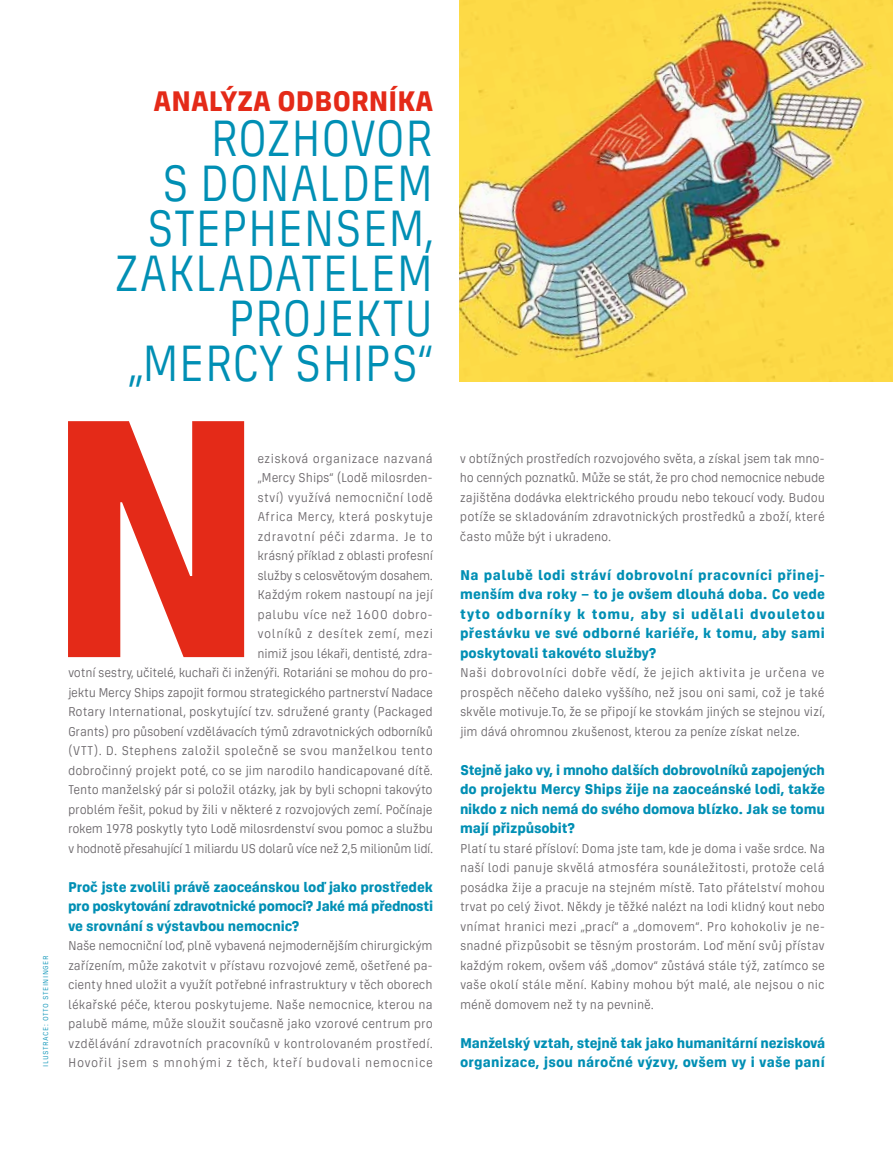
<style>
.page{position:relative;width:893px;height:1170px;background:#fff}
.page>*{position:absolute;margin:0;border:0;box-sizing:border-box;transform-origin:0 0}
.t1{font:700 360px "Unio";color:#e42a18;scale:.95 1}
.t2{font:54px/45px "Unio";letter-spacing:-.02em;color:#008fb4;scale:.88 1}
.t3{font:700 30px "Unio";letter-spacing:-.02em;color:#e42a18}
.t4{font:700 15px/19.5px "Unio";letter-spacing:-.01em;color:#008fb4;text-align:justify}
.t5{font:13.5px/19.5px "Unio";letter-spacing:-.01em;color:#6a666a;text-align:justify;scale:.96 1}
.t6{font:7.5px "Unio";letter-spacing:.07em;color:#008fb4}
</style>
<div class="page">
<img style="left:459px;top:0;width:434px;height:381px">
<p class="t6" style="left:42px;top:1066px;width:113px;rotate:-90deg">ILUSTRACE: OTTO STEININGER</p>
<h3 class="t3" style="left:153px;top:84px;width:179px">analýza odborníka</h3>
<h2 class="t2" style="left:146px;top:115px;width:230px;text-indent:64px">Rozhovor s Donaldem<br>Stephensem</h2>
<h2 class="t2" style="left:425px;top:205px;width:12px">,</h2>
<h2 class="t2" style="left:114px;top:250px;width:60px">zakladatelem</h2>
<h2 class="t2" style="left:127px;top:295px;width:350px;text-indent:100px">projektu<br>„Mercy Ships“</h2>
<h1 class="t1" style="left:41px;top:338px;width:245px">N</h1>
<p class="t5" style="left:68px;top:448px;width:382px;text-align:right">ezisková organizace nazvaná<br>„Mercy Ships“ (Lodě milosrden-<br>ství) využívá nemocniční lodě<br>Africa Mercy, která poskytuje<br>zdravotní péči zdarma. Je to<br>krásný příklad z oblasti profesní<br>služby s celosvětovým dosahem.<br>Každým rokem nastoupí na její<br>palubu více než 1600 dobro-<br>volníků z desítek zemí, mezi<br>nimiž jsou lékaři, dentisté, zdra-<br>votní sestry, učitelé, kuchaři či inženýři. Rotariáni se mohou do pro&shy;jektu Mercy Ships zapojit formou strategického partnerství Nadace Rotary International, poskytující tzv. sdružené granty (Packaged G rants) pro působení vzdělávacích týmů zdravotnických odborníků (VTT). D. Stephens založil společně se svou manželkou tento dobročinný projekt poté, co se jim narodilo handicapované dítě.<br>Tento manželský pár si položil otázky, jak by byli schopni takovýto problém řešit, pokud by žili v některé z rozvojových zemí. Počínaje rokem 1978 poskytly tyto Lodě milosrdenství svou pomoc a službu v hodnotě přesahující 1 miliardu US dolarů více než 2,5 milionům lidí.</p>
<p class="t4" style="left:68px;top:877px;width:367px">Proč jste zvolili právě zaoceánskou loď jako prostředek pro poskytování zdravotnické pomoci? Jaké má přednosti ve srovnání s výstavbou nemocnic?</p>
<p class="t5" style="left:68px;top:935px;width:382px">Naše nemocniční loď, plně vybavená nejmodernějším chirurgickým zařízením, může zakotvit v přístavu rozvojové země, ošetřené pa&shy;cienty hned uložit a využít potřebné infrastruktury v těch oborech lékařské péče, kterou poskytujeme. Naše nemocnice, kterou na palubě máme, může sloužit současně jako vzorové centrum pro vzdělávání zdravotních pracovníků v kontrolovaném prostředí.<br>Hovořil jsem s mnohými z těch, kteří budovali nemocnice</p>
<p class="t5" style="left:460px;top:448px;width:382px">v obtížných prostředích rozvojového světa, a získal jsem tak mno&shy;ho cenných poznatků. Může se stát, že pro chod nemocnice nebude zajištěna dodávka elektrického proudu nebo tekoucí vody. Budou potíže se skladováním zdravotnických prostředků a zboží, které často může být i ukradeno.</p>
<p class="t4" style="left:460px;top:565px;width:367px">Na palubě lodi stráví dobrovolní pracovníci přinej&shy;menším dva roky – to je ovšem dlouhá doba. Co vede tyto odborníky k tomu, aby si udělali dvouletou přestávku ve své odborné kariéře, k tomu, aby sami poskytovali takovéto služby?</p>
<p class="t5" style="left:460px;top:662px;width:382px">Naši dobrovolníci dobře vědí, že jejich aktivita je určena ve prospěch něčeho daleko vyššího, než jsou oni sami, což je také skvěle motivuje.To, že se připojí ke stovkám jiných se stejnou vizí, jim dává ohromnou zkušenost, kterou za peníze získat nelze.</p>
<p class="t4" style="left:460px;top:760px;width:367px">Stejně jako vy, i mnoho dalších dobrovolníků zapojených do projektu Mercy Ships žije na zaoceánské lodi, takže nikdo z nich nemá do svého domova blízko. Jak se tomu mají přizpůsobit?</p>
<p class="t5" style="left:460px;top:838px;width:382px;text-align:left">Platí tu staré přísloví: Doma jste tam, kde je doma i vaše srdce. Na naší lodi panuje skvělá atmosféra sounáležitosti, protože celá posádka žije a pracuje na stejném místě. Tato přátelství mohou trvat po celý život. Někdy je těžké nalézt na lodi klidný kout nebo vnímat hranici mezi „prací“ a „domovem“. Pro kohokoliv je ne&shy;snadné přizpůsobit se těsným prostorám. Loď mění svůj přístav každým rokem, ovšem váš „domov“ zůstává stále týž, zatímco se vaše okolí stále mění. Kabiny mohou být malé, ale nejsou o nic méně domovem než ty na pevnině.</p>
<p class="t4" style="left:460px;top:1033px;width:367px">Manželský vztah, stejně tak jako humanitární nezisková organizace, jsou náročné výzvy, ovšem vy i vaše paní</p>
</div>
